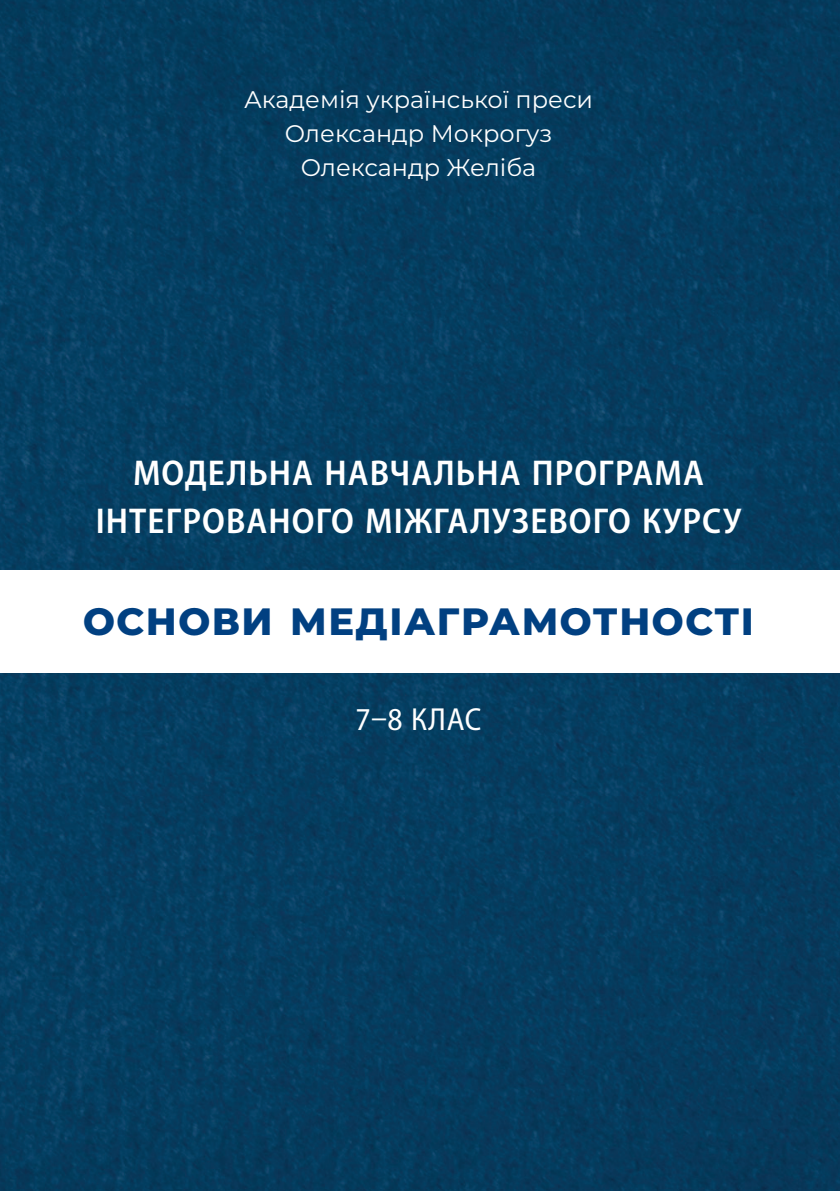
<style>
.page{position:relative;width:840px;height:1191px;background:#fff}
.page>*{position:absolute;margin:0;border:0;box-sizing:border-box;transform-origin:0 0}
.t1{font:800 38px "Montserrat";letter-spacing:.04em;color:#014081}
.t2{font:600 semi-condensed 36px/48px "Myriad Pro";letter-spacing:.03em;color:#fff;text-align:center}
.t3{font:semi-condensed 32px "Myriad Pro";color:#fff}
.t4{font:24px/34px "Montserrat";color:#fff;text-align:center}
</style>
<div class="page">
<img style="left:0;top:0;width:839px;height:1191px">
<div style="left:0;top:570px;width:839px;height:102px;background:#fff"></div>
<p class="t4" style="left:244px;top:82px;width:350px">Академія української преси<br>Олександр Мокрогуз<br>Олександр Желіба</p>
<h2 class="t2" style="left:96px;top:450px;width:646px">МОДЕЛЬНА НАВЧАЛЬНА ПРОГРАМА<br>ІНТЕГРОВАНОГО МІЖГАЛУЗЕВОГО КУРСУ</h2>
<h1 class="t1" style="left:83px;top:594px;width:672px">ОСНОВИ МЕДІАГРАМОТНОСТІ</h1>
<h3 class="t3" style="left:355px;top:702px;width:127px">7–8 КЛАС</h3>
</div>
